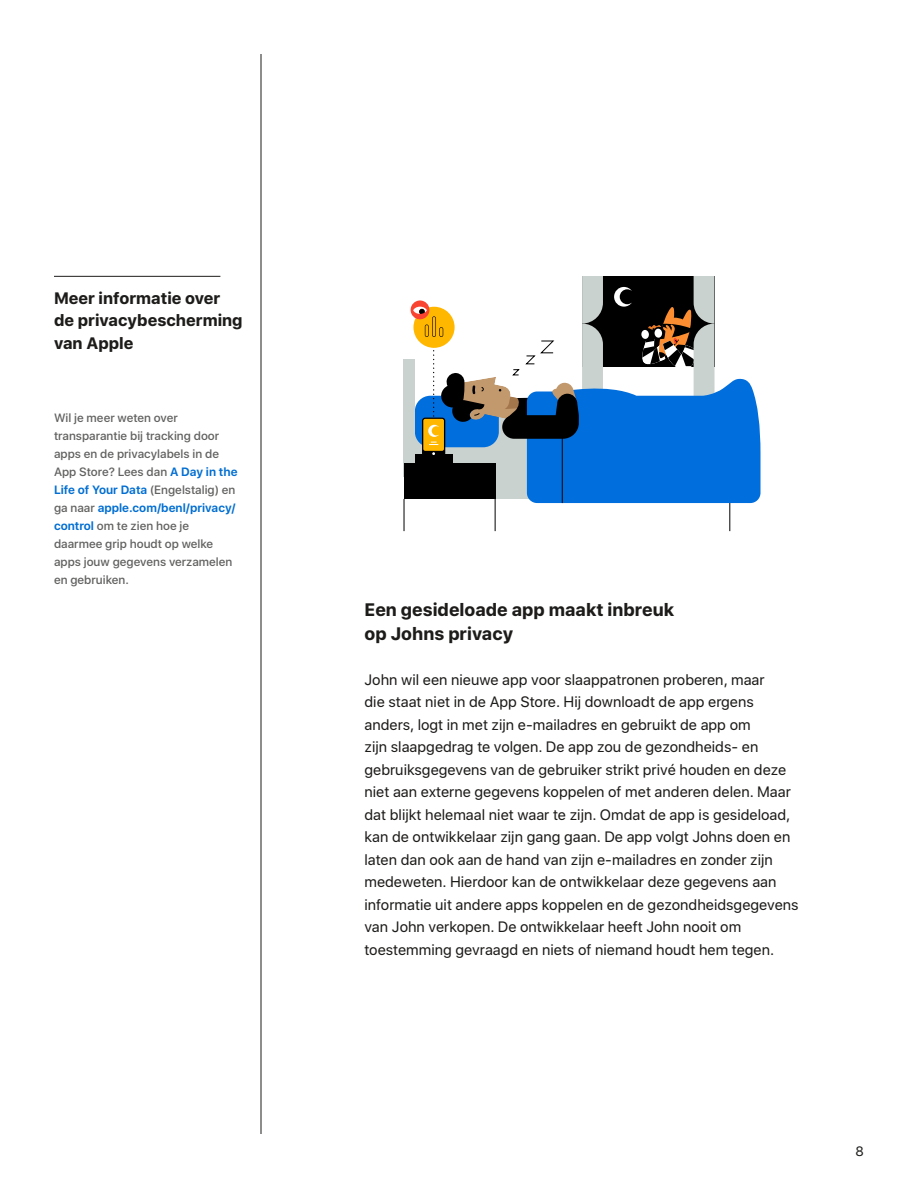
<style>
.page{position:relative;width:918px;height:1188px;background:#fff}
.page>*{position:absolute;margin:0;border:0;box-sizing:border-box;transform-origin:0 0}
.t1{font:700 18px/24px "SF Hello";color:#1d1c1a}
.t2{font:700 16.5px/22.5px "SF Hello";color:#1d1c1a}
.t3{font:15px/22.5px "SF Hello";color:#1d1c1a}
.t4{font:13.5px "SF Hello";color:#1d1c1a}
.t5{font:500 12px/18px "SF Hello";color:#616160}
.s1{font-weight:600;color:#006ed2}
</style>
<div class="page">
<hr style="left:54px;top:276px;width:166px;height:1px;background:#1d1c1a">
<hr style="left:261px;top:54px;width:1px;height:1080px;background:#1d1c1a">
<div style="left:404px;top:359px;width:11px;height:117px;background:#cad2d0"></div>
<div style="left:404px;top:463px;width:91px;height:36px;background:#000"></div>
<hr style="left:404px;top:499px;width:1px;height:32px;background:#000">
<hr style="left:495px;top:499px;width:1px;height:32px;background:#000">
<hr style="left:730px;top:501px;width:1px;height:30px;background:#000">
<div style="left:411px;top:300px;width:18px;height:19px;background:#f94432;border-radius:50%"></div>
<svg style="left:413px;top:276px;width:347px;height:227px"></svg>
<p class="t2" style="left:54px;top:286px;width:190px">Meer informatie over de privacybescherming van Apple</p>
<p class="t5" style="left:54px;top:408px;width:185px">Wil je meer weten over transparantie bij tracking door apps en de privacylabels in de<br>App Store? Lees dan <span class="s1">A Day in the<br>Life of Your Data</span> (Engelstalig) en ga naar <span class="s1">apple.com/benl/privacy/ control</span> om te zien hoe je daarmee grip houdt op welke apps jouw gegevens verzamelen en gebruiken.</p>
<p class="t1" style="left:364px;top:596px;width:311px">Een gesideloade app maakt inbreuk op Johns privacy</p>
<p class="t3" style="left:364px;top:667px;width:436px">John wil een nieuwe app voor slaappatronen proberen, maar<br>die staat niet in de App Store. Hij downloadt de app ergens anders, logt in met zijn e‑mailadres en gebruikt de app om<br>zijn slaapgedrag te volgen. De app zou de gezondheids- en gebruiksgegevens van de gebruiker strikt privé houden en deze niet aan externe gegevens koppelen of met anderen delen. Maar dat blijkt helemaal niet waar te zijn. Omdat de app is gesideload, kan de ontwikkelaar zijn gang gaan. De app volgt Johns doen en laten dan ook aan de hand van zijn e‑mailadres en zonder zijn medeweten. Hierdoor kan de ontwikkelaar deze gegevens aan informatie uit andere apps koppelen en de gezondheidsgegevens van John verkopen. De ontwikkelaar heeft John nooit om toestemming gevraagd en niets of niemand houdt hem tegen.</p>
<p class="t4" style="left:856px;top:1141px;width:10px">8</p>
</div>
